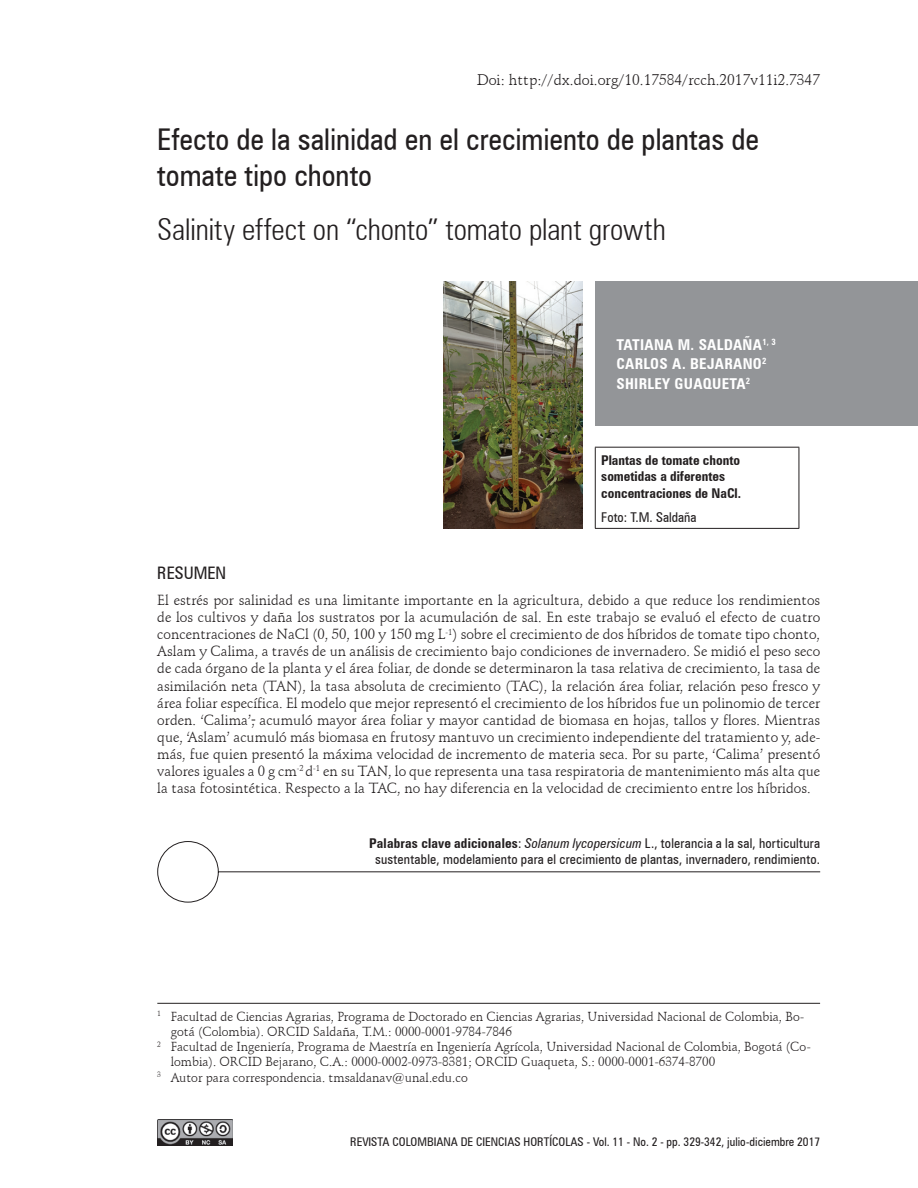
<style>
.page{position:relative;width:918px;height:1188px;background:#fff}
.page>*{position:absolute;margin:0;border:0;box-sizing:border-box;transform-origin:0 0}
.t1{font:condensed 30px/36px "Zurich BT";color:#231f20}
.t2{font:300 condensed 30px "Zurich BT";letter-spacing:-.005em;color:#231f20}
.t3{font:condensed 17.25px "Zurich BT";color:#231f20}
.t4{font:700 condensed 15px/19.5px "Zurich BT";letter-spacing:.02em;color:#fff}
.t5{font:15px "Schneidler BT";color:#231f20}
.t6{font:14.25px/17.1px "Schneidler BT";color:#231f20;text-align:justify}
.t7{font:condensed 13.5px/16.2px "Zurich BT";letter-spacing:.015em;color:#231f20;text-align:center}
.t8{font:700 condensed 13.5px/16.2px "Zurich BT";color:#231f20}
.t9{font:12.75px "Schneidler BT";color:#231f20}
.t10{font:condensed 12px "Zurich BT";color:#231f20}
.s1{font-weight:700}
.s2{font-style:italic}
</style>
<div class="page">
<img style="left:157px;top:1119px;width:76px;height:26px">
<div style="left:595px;top:281px;width:323px;height:145px;background:#939598"></div>
<hr style="left:595px;top:447px;width:204px;height:1px;background:#231f20">
<hr style="left:595px;top:448px;width:1px;height:80px;background:#231f20">
<hr style="left:799px;top:448px;width:1px;height:80px;background:#231f20">
<hr style="left:595px;top:528px;width:204px;height:1px;background:#231f20">
<hr style="left:157px;top:1003px;width:663px;height:1px;background:#231f20">
<svg style="left:157px;top:841px;width:664px;height:62px"></svg>
<img style="left:444px;top:281px;width:139px;height:247px">
<p class="t5" style="left:477px;top:70px;width:345px">Doi: http://dx.doi.org/10.17584/rcch.2017v11i2.7347</p>
<h1 class="t1" style="left:157px;top:121px;width:603px">Efecto de la salinidad en el crecimiento de plantas de tomate tipo chonto</h1>
<h1 class="t2" style="left:157px;top:211px;width:510px">Salinity effect on “chonto” tomato plant growth</h1>
<p class="t4" style="left:617px;top:334px;width:161px">TATIANA M. SALDAÑA<sup>1,</sup> <sup>3<br></sup>CARLOS A. BEJARANO<sup>2<br></sup>SHIRLEY GUAQUETA<sup>2</sup></p>
<p class="t8" style="left:601px;top:452px;width:141px">Plantas de tomate chonto sometidas a diferentes concentraciones de NaCl.</p>
<p class="t7" style="left:601px;top:509px;width:97px">Foto: T.M. Saldaña</p>
<p class="t3" style="left:157px;top:563px;width:70px">RESUMEN</p>
<p class="t6" style="left:157px;top:592px;width:664px">El estrés por salinidad es una limitante importante en la agricultura, debido a que reduce los rendimientos de los cultivos y daña los sustratos por la acumulación de sal. En este trabajo se evaluó el efecto de cuatro concentraciones de NaCl (0, 50, 100 y 150 mg L<sup>-1</sup>) sobre el crecimiento de dos híbridos de tomate tipo chonto, Aslam y Calima, a través de un análisis de crecimiento bajo condiciones de invernadero. Se midió el peso seco de cada órgano de la planta y el área foliar, de donde se determinaron la tasa relativa de crecimiento, la tasa de asimilación neta (TAN), la tasa absoluta de crecimiento (TAC), la relación área foliar, relación peso fresco y área foliar específica. El modelo que mejor representó el crecimiento de los híbridos fue un polinomio de tercer orden. ‘Calima’, acumuló mayor área foliar y mayor cantidad de biomasa en hojas, tallos y flores. Mientras que, ‘Aslam’ acumuló más biomasa en frutosy mantuvo un crecimiento independiente del tratamiento y, ade&shy;más, fue quien presentó la máxima velocidad de incremento de materia seca. Por su parte, ‘Calima’ presentó valores iguales a 0 g cm<sup>-2</sup> d<sup>-1</sup> en su TAN, lo que representa una tasa respiratoria de mantenimiento más alta que la tasa fotosintética. Respecto a la TAC, no hay diferencia en la velocidad de crecimiento entre los híbridos.</p>
<p class="t7" style="left:369px;top:835px;width:453px"><span class="s1">Palabras clave adicionales</span>: <span class="s2">Solanum lycopersicum</span> L., tolerancia a la sal, horticultura sustentable, modelamiento para el crecimiento de plantas, invernadero, rendimiento.</p>
<p class="t9" style="left:157px;top:1008px;width:648px"><sup>1</sup> Facultad de Ciencias Agrarias, Programa de Doctorado en Ciencias Agrarias, Universidad Nacional de Colombia, Bo-</p>
<p class="t9" style="left:171px;top:1024px;width:343px">gotá (Colombia). ORCID Saldaña, T.M.: 0000-0001-9784-7846</p>
<p class="t9" style="left:157px;top:1039px;width:655px"><sup>2</sup> Facultad de Ingeniería, Programa de Maestría en Ingeniería Agrícola, Universidad Nacional de Colombia, Bogotá (Co-</p>
<p class="t9" style="left:171px;top:1054px;width:546px">lombia). ORCID Bejarano, C.A.: 0000-0002-0973-8381; ORCID Guaqueta, S.: 0000-0001-6374-8700</p>
<p class="t9" style="left:157px;top:1069px;width:312px"><sup>3</sup> Autor para correspondencia. tmsaldanav@unal.edu.co</p>
<p class="t10" style="left:350px;top:1135px;width:471px">REVISTA COLOMBIANA DE CIENCIAS HORTÍCOLAS - Vol. 11 - No. 2 - pp. 329-342, julio-diciembre 2017</p>
</div>
